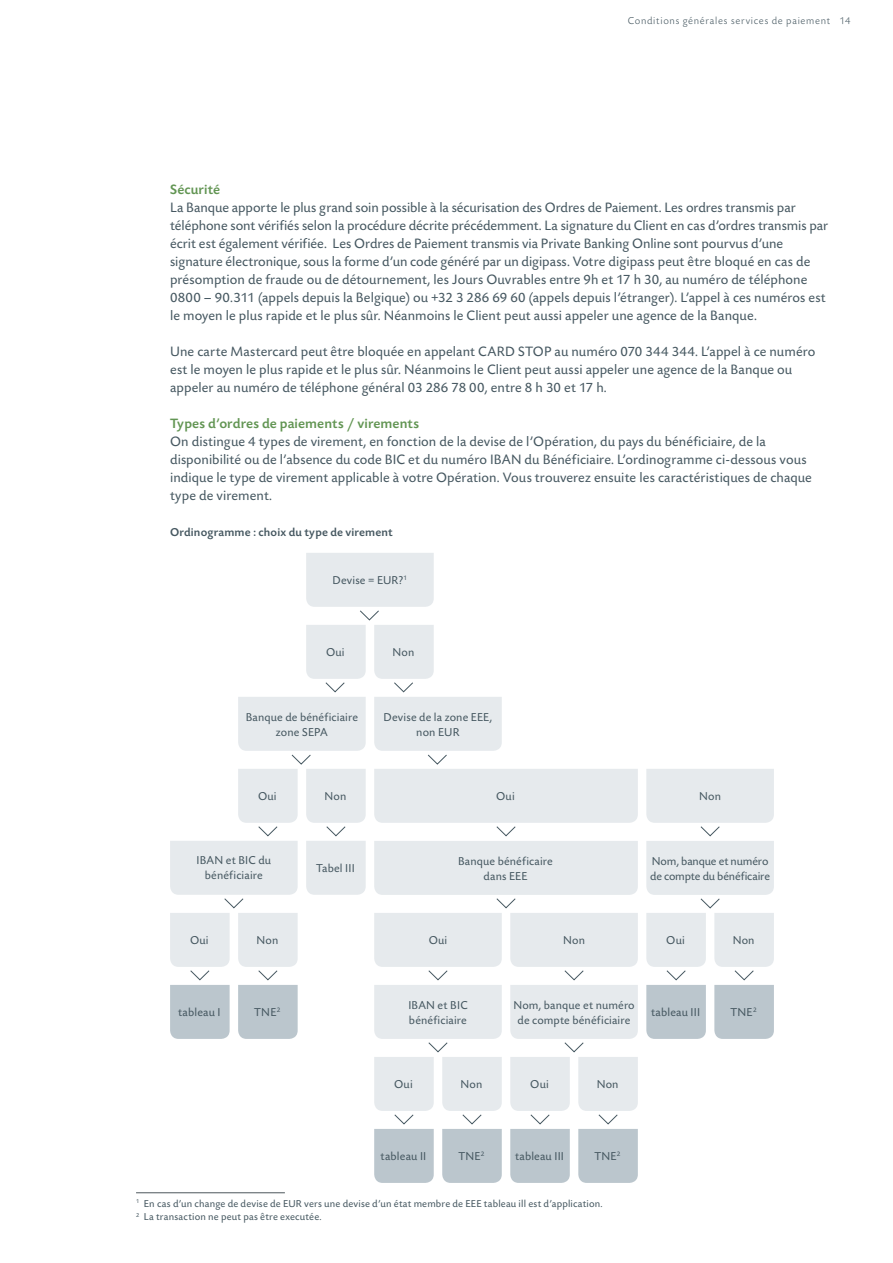
<style>
.page{position:relative;width:893px;height:1263px;background:#fff}
.page>*{position:absolute;margin:0;border:0;box-sizing:border-box;transform-origin:0 0}
._02_Kop__sub{font:14.25px/18px "Today Sans BEFOP";letter-spacing:.005em;color:#455760}
._00_Bodytekst{font:500 14.25px "Today Sans BEFOP";letter-spacing:.01em;color:#629553}
._02_Kop__sub-2{font:500 14.25px "Today Sans BEFOP";letter-spacing:.01em;color:#629553}
._13_Tabel_tekst{font:12px/15px "Today Sans BEFOP";letter-spacing:.015em;color:#455760;text-align:center}
._13_Tabel_tekst-2{font:12px/15px "Today Sans BEFOP";letter-spacing:-.01em;color:#455760}
._02_Kop__sub-3{font:500 12px "Today Sans BEFOP";letter-spacing:.015em;color:#455760}
._00_Bodytekst-2{font:10.5px "Today Sans BEFOP";letter-spacing:.02em;color:#455760}
.t1{font:300 10.5px "Today Sans BEFOP";letter-spacing:.07em;color:#455760}
</style>
<div class="page">
<svg style="left:646px;top:769px;width:128px;height:270px"></svg>
<svg style="left:170px;top:553px;width:468px;height:630px"></svg>
<hr style="left:136px;top:1192px;width:149px;height:1px;background:#4d575c">
<p class="t1" style="left:628px;top:16px;width:224px">Conditions générales services de paiement 14</p>
<p class="_02_Kop__sub-2" style="left:170px;top:182px;width:52px">Sécurité</p>
<p class="_02_Kop__sub" style="left:170px;top:199px;width:660px">La Banque apporte le plus grand soin possible à la sécurisation des Ordres de Paiement. Les ordres transmis par téléphone sont vérifiés selon la procédure décrite précédemment. La signature du Client en cas d’ordres transmis par écrit est également vérifiée. Les Ordres de Paiement transmis via Private Banking Online sont pourvus d’une signature électronique, sous la forme d’un code généré par un digipass. Votre digipass peut être bloqué en cas de présomption de fraude ou de détournement, les Jours Ouvrables entre 9h et 17 h 30, au numéro de téléphone 0800 – 90.311 (appels depuis la Belgique) ou +32 3 286 69 60 (appels depuis l’étranger). L’appel à ces numéros est le moyen le plus rapide et le plus sûr. Néanmoins le Client peut aussi appeler une agence de la Banque.</p>
<p class="_02_Kop__sub" style="left:170px;top:343px;width:647px">Une carte Mastercard peut être bloquée en appelant CARD STOP au numéro 070 344 344. L’appel à ce numéro est le moyen le plus rapide et le plus sûr. Néanmoins le Client peut aussi appeler une agence de la Banque ou appeler au numéro de téléphone général 03 286 78 00, entre 8 h 30 et 17 h.</p>
<p class="_00_Bodytekst" style="left:170px;top:416px;width:250px">Types d’ordres de paiements / virements</p>
<p class="_02_Kop__sub" style="left:170px;top:433px;width:643px">On distingue 4 types de virement, en fonction de la devise de l’Opération, du pays du bénéficiaire, de la disponibilité ou de l’absence du code BIC et du numéro IBAN du Bénéficiaire. L’ordinogramme ci-dessous vous indique le type de virement applicable à votre Opération. Vous trouverez ensuite les caractéristiques de chaque type de virement.</p>
<p class="_02_Kop__sub-3" style="left:170px;top:526px;width:224px">Ordinogramme : choix du type de virement</p>
<p class="_13_Tabel_tekst" style="left:333px;top:573px;width:76px">Devise = EUR?<sup>1</sup></p>
<p class="_13_Tabel_tekst" style="left:326px;top:645px;width:20px">Oui</p>
<p class="_13_Tabel_tekst" style="left:393px;top:645px;width:23px">Non</p>
<p class="_13_Tabel_tekst" style="left:246px;top:709px;width:114px">Banque de bénéficiaire zone SEPA</p>
<p class="_13_Tabel_tekst" style="left:384px;top:709px;width:110px">Devise de la zone EEE, non EUR</p>
<p class="_13_Tabel_tekst" style="left:258px;top:789px;width:20px">Oui</p>
<p class="_13_Tabel_tekst" style="left:324px;top:789px;width:23px">Non</p>
<p class="_13_Tabel_tekst" style="left:496px;top:789px;width:20px">Oui</p>
<p class="_13_Tabel_tekst" style="left:699px;top:789px;width:23px">Non</p>
<p class="_13_Tabel_tekst" style="left:197px;top:853px;width:76px">IBAN et BIC du bénéficiaire</p>
<p class="_13_Tabel_tekst" style="left:316px;top:861px;width:40px">Tabel III</p>
<p class="_13_Tabel_tekst" style="left:458px;top:854px;width:96px">Banque bénéficaire</p>
<p class="_13_Tabel_tekst" style="left:483px;top:869px;width:45px">dans EEE</p>
<p class="_13_Tabel_tekst-2" style="left:650px;top:854px;width:121px">Nom, banque et numéro de compte du bénéficaire</p>
<p class="_13_Tabel_tekst" style="left:190px;top:933px;width:20px">Oui</p>
<p class="_13_Tabel_tekst" style="left:256px;top:933px;width:23px">Non</p>
<p class="_13_Tabel_tekst" style="left:429px;top:933px;width:20px">Oui</p>
<p class="_13_Tabel_tekst" style="left:563px;top:933px;width:23px">Non</p>
<p class="_13_Tabel_tekst" style="left:666px;top:933px;width:20px">Oui</p>
<p class="_13_Tabel_tekst" style="left:733px;top:933px;width:23px">Non</p>
<p class="_13_Tabel_tekst" style="left:513px;top:998px;width:123px">Nom, banque et numéro de compte bénéficiaire</p>
<p class="_13_Tabel_tekst" style="left:408px;top:998px;width:61px;text-align:left">IBAN et BIC bénéficiaire</p>
<p class="_13_Tabel_tekst" style="left:254px;top:1005px;width:28px">TNE<sup>2</sup></p>
<p class="_13_Tabel_tekst" style="left:178px;top:1005px;width:44px">tableau I</p>
<p class="_13_Tabel_tekst" style="left:651px;top:1005px;width:50px">tableau III</p>
<p class="_13_Tabel_tekst" style="left:394px;top:1077px;width:20px">Oui</p>
<p class="_13_Tabel_tekst" style="left:381px;top:1149px;width:47px">tableau II</p>
<p class="_13_Tabel_tekst" style="left:461px;top:1077px;width:23px">Non</p>
<p class="_13_Tabel_tekst" style="left:458px;top:1149px;width:28px">TNE<sup>2</sup></p>
<p class="_13_Tabel_tekst" style="left:530px;top:1077px;width:20px">Oui</p>
<p class="_13_Tabel_tekst" style="left:515px;top:1149px;width:50px">tableau III</p>
<p class="_13_Tabel_tekst" style="left:597px;top:1077px;width:23px">Non</p>
<p class="_13_Tabel_tekst" style="left:594px;top:1149px;width:28px">TNE<sup>2</sup></p>
<p class="_00_Bodytekst-2" style="left:136px;top:1198px;width:468px"><sup>1</sup> En cas d’un change de devise de EUR vers une devise d’un état membre de EEE tableau ill est d’application.</p>
<p class="_00_Bodytekst-2" style="left:136px;top:1211px;width:187px"><sup>2</sup> La transaction ne peut pas être executée.</p>
<p class="_13_Tabel_tekst" style="left:731px;top:1005px;width:28px">TNE<sup>2</sup></p>
</div>
